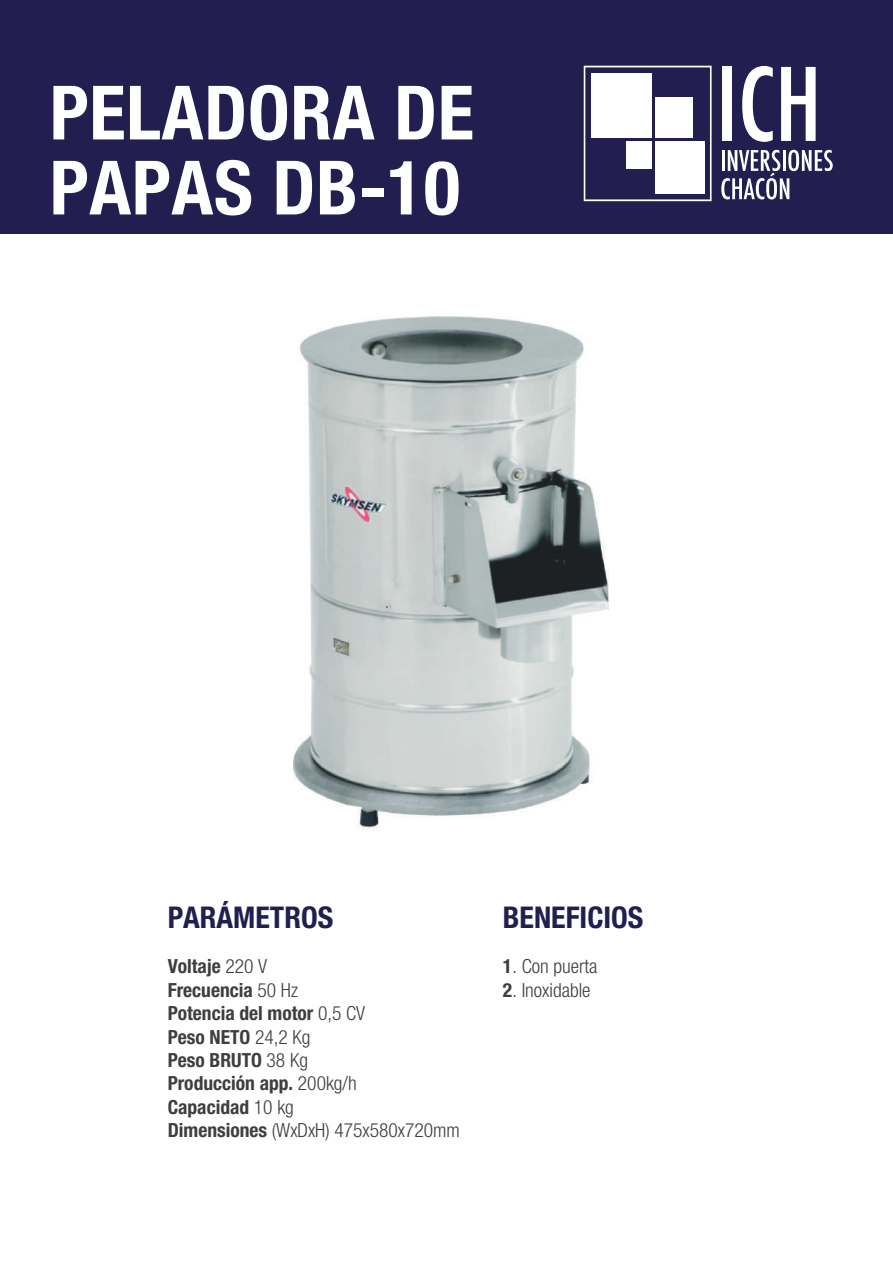
<style>
.page{position:relative;width:893px;height:1263px;background:#fff}
.page>*{position:absolute;margin:0;border:0;box-sizing:border-box;transform-origin:0 0}
.t1{font:700 condensed 75px/75px "Helvetica Neue";letter-spacing:.01em;color:#fff}
.t2{font:700 condensed 30px "Helvetica Neue";color:#221f50}
.t3{font:700 condensed 19.5px/23.4px "Helvetica Neue";color:#3e3e3f}
.t4{font:300 condensed 19.5px "Helvetica Neue";color:#3e3e3f}
.s1{font-weight:300}
.s2{font-weight:700}
</style>
<div class="page">
<div style="left:0;top:0;width:893px;height:234px;background:#221f50"></div>
<svg style="left:721px;top:150px;width:112px;height:49px"></svg>
<svg style="left:584px;top:66px;width:128px;height:135px"></svg>
<div style="left:591px;top:73px;width:60px;height:65px;background:#fff"></div>
<div style="left:626px;top:141px;width:25px;height:27px;background:#fff"></div>
<div style="left:655px;top:98px;width:37px;height:40px;background:#fff"></div>
<div style="left:655px;top:141px;width:49px;height:53px;background:#fff"></div>
<div style="left:722px;top:67px;width:10px;height:74px;background:#fff"></div>
<svg style="left:742px;top:66px;width:31px;height:76px"></svg>
<svg style="left:781px;top:67px;width:35px;height:74px"></svg>
<img style="left:293px;top:317px;width:316px;height:512px">
<h1 class="t1" style="left:50px;top:74px;width:426px">PELADORA DE<br>PAPAS DB-10</h1>
<h2 class="t2" style="left:168px;top:899px;width:167px">PARÁMETROS</h2>
<p class="t3" style="left:168px;top:954px;width:294px">Voltaje <span class="s1">220 V<br></span>Frecuencia <span class="s1">50 Hz<br></span>Potencia del motor <span class="s1">0,5 CV<br></span>Peso NETO <span class="s1">24,2 Kg<br></span>Peso BRUTO <span class="s1">38 Kg<br></span>Producción app. <span class="s1">200kg/h<br></span>Capacidad <span class="s1">10 kg<br></span>Dimensiones <span class="s1">(WxDxH) 475x580x720mm</span></p>
<h2 class="t2" style="left:503px;top:899px;width:142px">BENEFICIOS</h2>
<p class="t4" style="left:503px;top:955px;width:96px"><span class="s2">1</span>. Con puerta</p>
<p class="t4" style="left:503px;top:979px;width:89px"><span class="s2">2</span>. Inoxidable</p>
</div>
